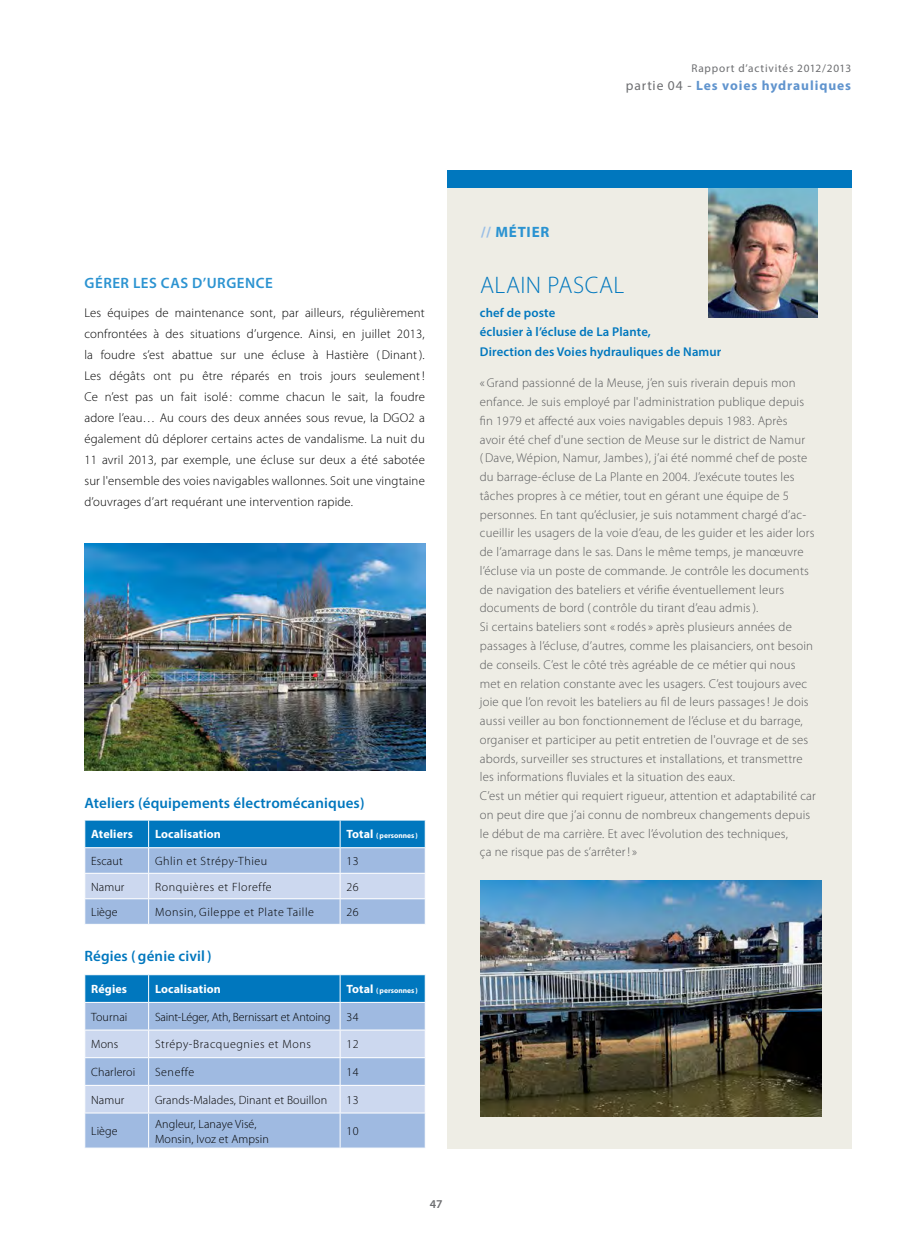
<style>
.page{position:relative;width:915px;height:1234px;background:#fff}
.page>*{position:absolute;margin:0;border:0;box-sizing:border-box;transform-origin:0 0}
.t1{font:300 24px "Myriad Pro";letter-spacing:.015em;color:#0077be}
.t2{font:600 15px "Myriad Pro";letter-spacing:.01em;color:#0077be}
.t3{font:600 15px "Myriad Pro";letter-spacing:.035em;color:#2b93d1}
.t4{font:700 15px "Myriad Pro";letter-spacing:.05em;color:#2b93d1}
.t5{font:700 13.5px "Myriad Pro";letter-spacing:.07em;color:#6094ce}
.t6{font:300 12.75px/18.8px "Myriad Pro";letter-spacing:.015em;color:#58595b}
.t7{font:300 12.75px/21px "Myriad Pro";letter-spacing:.015em;color:#000;text-align:justify}
.t8{font:600 12.75px/19.5px "Myriad Pro";letter-spacing:.01em;color:#0077be}
.t9{font:300 12px/15px "Myriad Pro";letter-spacing:.01em;color:#000}
.t10{font:300 12px "Myriad Pro";letter-spacing:.05em;color:#000}
.t11{font:700 12px "Myriad Pro";letter-spacing:.01em;color:#fff}
.t12{font:300 12px "Myriad Pro";letter-spacing:-.01em;color:#000}
.t13{font:600 12px "Myriad Pro";color:#6d6e71}
.t14{font:11.25px "Myriad Pro";letter-spacing:.07em;color:#6d6e71}
.t15{font:700 7.5px "Myriad Pro";color:#fff}
.s1{font-weight:400;color:#6d6e71}
.s2{font-size:12px}
.s3{color:#9abfe6}
</style>
<div class="page">
<div style="left:446px;top:170px;width:404px;height:978px;background:#eeede5"></div>
<img style="left:708px;top:187px;width:108px;height:130px">
<div style="left:446px;top:170px;width:404px;height:17px;background:#0077be"></div>
<img style="left:480px;top:880px;width:341px;height:235px">
<svg style="left:84px;top:820px;width:341px;height:104px;background:#85b3dc"></svg>
<div style="left:85px;top:1113px;width:339px;height:34px;background:#9fbae1"></div>
<hr style="left:148px;top:1113px;width:1px;height:34px;background:#fff">
<hr style="left:339px;top:1113px;width:1px;height:34px;background:#fff">
<svg style="left:84px;top:974px;width:341px;height:138px;background:#98bde1"></svg>
<img style="left:84px;top:543px;width:341px;height:227px">
<p class="t14" style="left:691px;top:62px;width:161px">Rapport d’activités 2012/2013</p>
<p class="t5" style="left:625px;top:77px;width:227px"><span class="s1">partie 04 -</span> Les voies hydrauliques</p>
<p class="t3" style="left:84px;top:273px;width:190px">GÉRER LES CAS D’URGENCE</p>
<p class="t7" style="left:84px;top:303px;width:342px">Les équipes de maintenance sont, par ailleurs, régulièrement confrontées à des situations d’urgence. Ainsi, en juillet 2013, la foudre s’est abattue sur une écluse à Hastière (Dinant ).<br>Les dégâts ont pu être réparés en trois jours seulement !<br>Ce n’est pas un fait isolé : comme chacun le sait, la foudre adore l’eau… Au cours des deux années sous revue, la DGO2 a également dû déplorer certains actes de vandalisme. La nuit du 11 avril 2013, par exemple, une écluse sur deux a été sabotée sur l'ensemble des voies navigables wallonnes. Soit une vingtaine d’ouvrages d’art requérant une intervention rapide.</p>
<p class="t2" style="left:84px;top:793px;width:281px">Ateliers (équipements électromécaniques)</p>
<p class="t11" style="left:91px;top:826px;width:43px">Ateliers</p>
<p class="t11" style="left:155px;top:826px;width:67px">Localisation</p>
<p class="t15" style="left:346px;top:830px;width:73px"><span class="s2">Total</span> (personnes )</p>
<p class="t9" style="left:91px;top:853px;width:33px">Escaut</p>
<p class="t10" style="left:155px;top:854px;width:114px">Ghlin et Strépy-Thieu</p>
<p class="t9" style="left:346px;top:853px;width:14px">13</p>
<p class="t9" style="left:91px;top:879px;width:35px">Namur</p>
<p class="t10" style="left:155px;top:879px;width:118px">Ronquières et Floreffe</p>
<p class="t9" style="left:346px;top:879px;width:14px">26</p>
<p class="t9" style="left:91px;top:904px;width:28px">Liège</p>
<p class="t10" style="left:155px;top:905px;width:160px">Monsin, Gileppe et Plate Taille</p>
<p class="t9" style="left:346px;top:904px;width:14px">26</p>
<p class="t2" style="left:84px;top:946px;width:129px">Régies ( génie civil)</p>
<p class="t11" style="left:91px;top:980px;width:37px">Régies</p>
<p class="t11" style="left:155px;top:980px;width:67px">Localisation</p>
<p class="t15" style="left:346px;top:985px;width:73px"><span class="s2">Total</span> (personnes )</p>
<p class="t9" style="left:91px;top:1009px;width:38px">Tournai</p>
<p class="t12" style="left:155px;top:1009px;width:177px">Saint-Léger, Ath, Bernissart et Antoing</p>
<p class="t9" style="left:346px;top:1009px;width:14px">34</p>
<p class="t9" style="left:91px;top:1036px;width:29px">Mons</p>
<p class="t10" style="left:155px;top:1037px;width:157px">Strépy-Bracquegnies et Mons</p>
<p class="t9" style="left:346px;top:1036px;width:14px">12</p>
<p class="t9" style="left:91px;top:1064px;width:45px">Charleroi</p>
<p class="t10" style="left:155px;top:1065px;width:41px">Seneffe</p>
<p class="t9" style="left:346px;top:1064px;width:14px">14</p>
<p class="t9" style="left:91px;top:1092px;width:35px">Namur</p>
<p class="t9" style="left:155px;top:1092px;width:174px">Grands-Malades, Dinant et Bouillon</p>
<p class="t9" style="left:346px;top:1092px;width:14px">13</p>
<p class="t9" style="left:91px;top:1123px;width:28px">Liège</p>
<p class="t9" style="left:155px;top:1115px;width:115px">Angleur, Lanaye Visé,<br>Monsin, Ivoz et Ampsin</p>
<p class="t9" style="left:346px;top:1123px;width:14px">10</p>
<p class="t13" style="left:429px;top:1196px;width:14px">47</p>
<p class="t4" style="left:480px;top:222px;width:70px"><span class="s3">//</span> MÉTIER</p>
<h1 class="t1" style="left:480px;top:271px;width:146px">ALAIN PASCAL</h1>
<p class="t8" style="left:479px;top:302px;width:243px">chef de poste<br>éclusier à l’écluse de La Plante,<br>Direction des Voies hydrauliques de Namur</p>
<p class="t6" style="left:479px;top:374px;width:337px">«Grand passionné de la Meuse, j’en suis riverain depuis mon enfance. Je suis employé par l'administration publique depuis fin 1979 et affecté aux voies navigables depuis 1983. Après avoir été chef d'une section de Meuse sur le district de Namur (Dave, Wépion, Namur, Jambes), j’ai été nommé chef de poste du barrage-écluse de La Plante en 2004. J’exécute toutes les tâches propres à ce métier, tout en gérant une équipe de 5 personnes. En tant qu’éclusier, je suis notamment chargé d’ac&shy;cueillir les usagers de la voie d’eau, de les guider et les aider lors de l’amarrage dans le sas. Dans le même temps, je manœuvre l’écluse via un poste de commande. Je contrôle les documents de navigation des bateliers et vérifie éventuellement leurs documents de bord ( contrôle du tirant d’eau admis).<br>Si certains bateliers sont «rodés» après plusieurs années de passages à l’écluse, d’autres, comme les plaisanciers, ont besoin de conseils. C’est le côté très agréable de ce métier qui nous met en relation constante avec les usagers. C’est toujours avec joie que l’on revoit les bateliers au fil de leurs passages! Je dois aussi veiller au bon fonctionnement de l’écluse et du barrage, organiser et participer au petit entretien de l'ouvrage et de ses abords, surveiller ses structures et installations, et transmettre les informations fluviales et la situation des eaux.<br>C’est un métier qui requiert rigueur, attention et adaptabilité car on peut dire que j’ai connu de nombreux changements depuis le début de ma carrière. Et avec l’évolution des techniques,<br>ça ne risque pas de s’arrêter !»</p>
</div>
